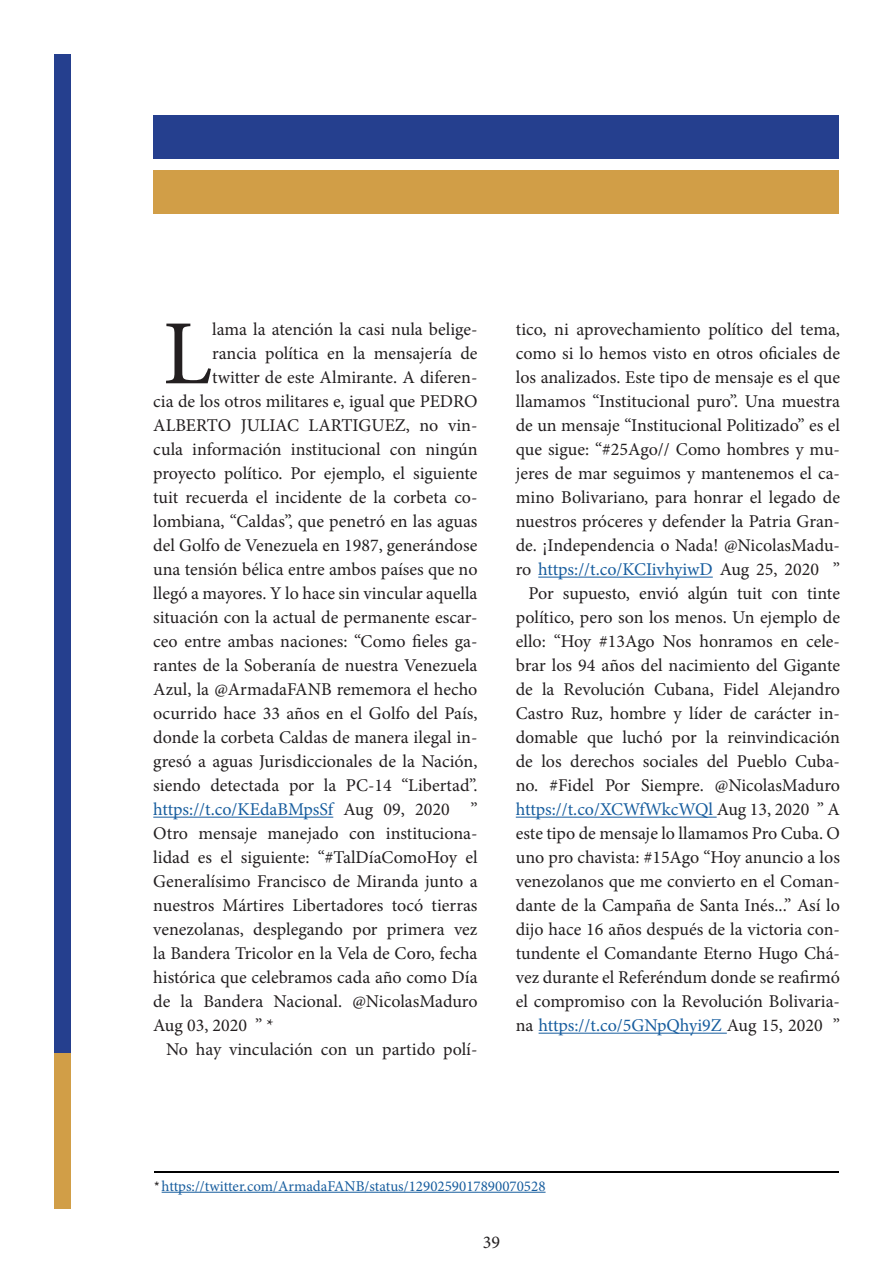
<style>
.page{position:relative;width:893px;height:1263px;background:#fff}
.page>*{position:absolute;margin:0;border:0;box-sizing:border-box;transform-origin:0 0}
.t1{font:91.8px "Minion Pro";color:#231f20}
.t2{font:18px/24px "Minion Pro";color:#231f20;text-align:justify}
.t3{font:15px "Minion Pro";color:#175d9e}
.t4{font:10.5px "Bebas";color:#231f20}
.s1{color:#175d9e}
</style>
<div class="page">
<div style="left:54px;top:978px;width:16px;height:231px;background:#d19e47"></div>
<div style="left:54px;top:54px;width:16px;height:998px;background:#253f8e"></div>
<hr style="left:153px;top:817px;width:180px;height:1px;background:#175d9e">
<hr style="left:538px;top:577px;width:175px;height:1px;background:#175d9e">
<hr style="left:516px;top:817px;width:201px;height:1px;background:#175d9e">
<hr style="left:539px;top:1033px;width:188px;height:1px;background:#175d9e">
<div style="left:153px;top:115px;width:686px;height:44px;background:#253f8e"></div>
<div style="left:153px;top:170px;width:686px;height:44px;background:#d19e47"></div>
<hr style="left:155px;top:1171px;width:684px;height:1px;background:#000">
<hr style="left:162px;top:1192px;width:384px;height:1px;background:#175d9e">
<p class="t2" style="left:153px;top:318px;width:326px;text-align:right">lama la atención la casi nula belige-<br>rancia política en la mensajería de<br>twitter de este Almirante. A diferen-<br>cia de los otros militares e, igual que PEDRO ALBERTO JULIAC LARTIGUEZ, no vin&shy;cula información institucional con ningún proyecto político. Por ejemplo, el siguiente tuit recuerda el incidente de la corbeta co&shy;lombiana, “Caldas”, que penetró en las aguas del Golfo de Venezuela en 1987, generándose una tensión bélica entre ambos países que no llegó a mayores. Y lo hace sin vincular aquella situación con la actual de permanente escar&shy;ceo entre ambas naciones: “Como fieles ga&shy;rantes de la Soberanía de nuestra Venezuela Azul, la @ArmadaFANB rememora el hecho ocurrido hace 33 años en el Golfo del País, donde la corbeta Caldas de manera ilegal in&shy;gresó a aguas Jurisdiccionales de la Nación, siendo detectada por la PC-14 “Libertad”. <span class="s1">https://t.co/KEdaBMpsSf</span> Aug 09, 2020 ” Otro mensaje manejado con instituciona&shy;lidad es el siguiente: “#TalDíaComoHoy el Generalísimo Francisco de Miranda junto a nuestros Mártires Libertadores tocó tierras venezolanas, desplegando por primera vez la Bandera Tricolor en la Vela de Coro, fecha histórica que celebramos cada año como Día de la Bandera Nacional. @NicolasMaduro</p>
<p class="t2" style="left:153px;top:1014px;width:122px">Aug 03, 2020 ” *</p>
<p class="t2" style="left:166px;top:1038px;width:313px">No hay vinculación con un partido polí-</p>
<p class="t1" style="left:163px;top:292px;width:51px">L</p>
<p class="t2" style="left:516px;top:318px;width:326px">tico, ni aprovechamiento político del tema, como si lo hemos visto en otros oficiales de los analizados. Este tipo de mensaje es el que llamamos “Institucional puro”. Una muestra de un mensaje “Institucional Politizado” es el que sigue: “#25Ago// Como hombres y mu&shy;jeres de mar seguimos y mantenemos el ca&shy;mino Bolivariano, para honrar el legado de nuestros próceres y defender la Patria Gran&shy;de. ¡Independencia o Nada! @NicolasMadu&shy;ro <span class="s1">https://t.co/KCIivhyiwD</span> Aug 25, 2020 ”</p>
<p class="t2" style="left:516px;top:582px;width:326px;text-indent:13px">Por supuesto, envió algún tuit con tinte político, pero son los menos. Un ejemplo de ello: “Hoy #13Ago Nos honramos en cele&shy;brar los 94 años del nacimiento del Gigante de la Revolución Cubana, Fidel Alejandro Castro Ruz, hombre y líder de carácter in&shy;domable que luchó por la reinvindicación de los derechos sociales del Pueblo Cuba&shy;no. #Fidel Por Siempre. @NicolasMaduro</p>
<p class="t2" style="left:516px;top:798px;width:326px"><span class="s1">https://t.co/XCWfWkcWQl</span> Aug 13, 2020 ” A este tipo de mensaje lo llamamos Pro Cuba. O uno pro chavista: #15Ago “Hoy anuncio a los venezolanos que me convierto en el Coman&shy;dante de la Campaña de Santa Inés...” Así lo dijo hace 16 años después de la victoria con&shy;tundente el Comandante Eterno Hugo Chá&shy;vez durante el Referéndum donde se reafirmó el compromiso con la Revolución Bolivaria&shy;na <span class="s1">https://t.co/5GNpQhyi9Z</span> Aug 15, 2020 ”</p>
<p class="t4" style="left:155px;top:1180px;width:6px">*</p>
<p class="t3" style="left:162px;top:1176px;width:385px">https://twitter.com/ArmadaFANB/status/1290259017890070528</p>
<p class="t2" style="left:483px;top:1231px;width:19px">39</p>
</div>
